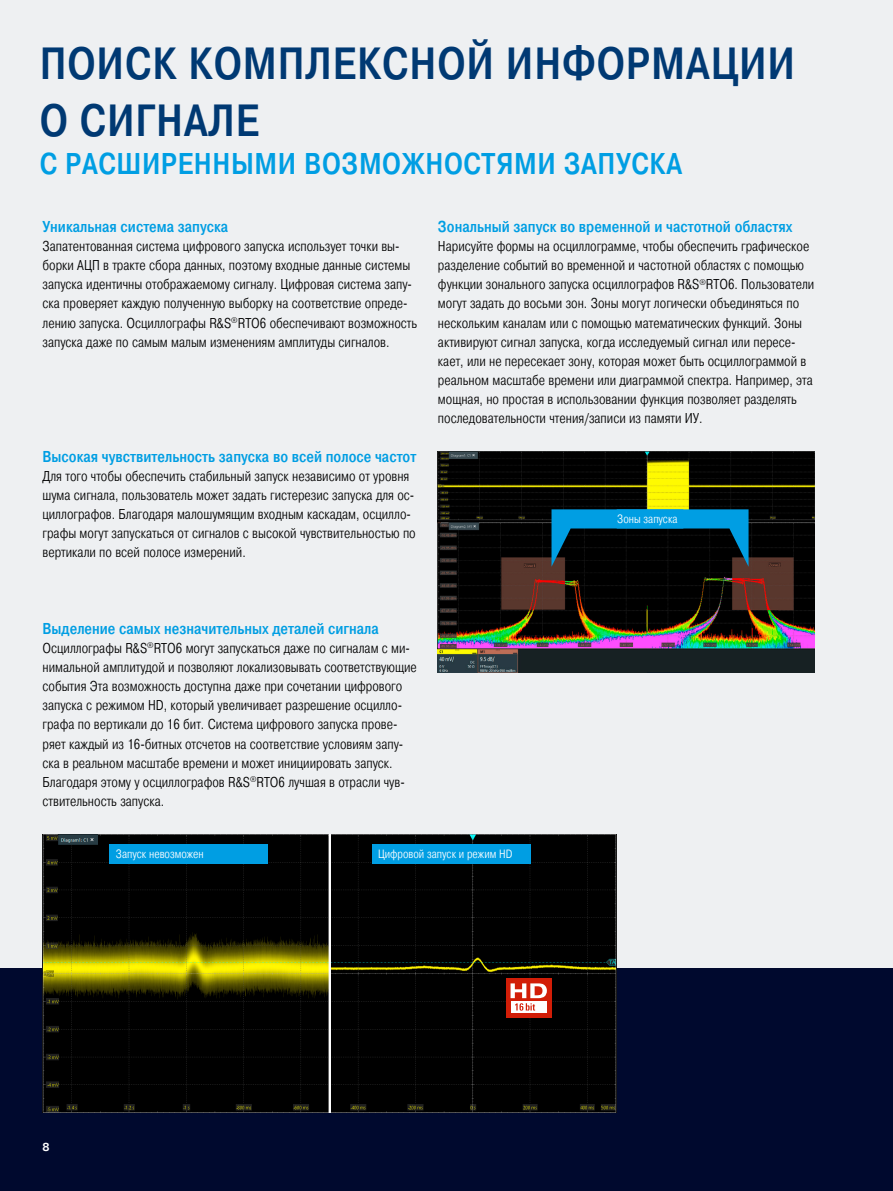
<style>
.page{position:relative;width:893px;height:1191px;background:#eef0f2}
.page>*{position:absolute;margin:0;border:0;box-sizing:border-box;transform-origin:0 0}
.Seiten_Headline_30Pt{font:500 45px/57.4px "Pragmatica Cond";letter-spacing:.02em;color:#003973}
.Seiten_Headline_20Pt{font:500 30px "Pragmatica Cond";letter-spacing:.02em;color:#009ee3}
.Absatzfett_cyan{font:500 15.75px "Pragmatica Cond";color:#009ee3}
.Haupttext_ohne_Absta{font:300 14.25px/19.2px "Pragmatica Cond";color:#000}
.Grafiktext_ohne_Rast{font:300 12px "Pragmatica Cond";color:#fff}
.t1{font:700 11.25px "Linotype Univers 630";color:#fff}
</style>
<div class="page">
<div style="left:0;top:968px;width:893px;height:223px;background:#00092e"></div>
<img style="left:438px;top:452px;width:376px;height:220px">
<img style="left:43px;top:834px;width:574px;height:278px">
<div style="left:506px;top:978px;width:45px;height:40px;background:#d21d07"></div>
<svg style="left:511px;top:983px;width:36px;height:30px"></svg>
<svg style="left:551px;top:509px;width:197px;height:58px"></svg>
<div style="left:109px;top:844px;width:159px;height:19px;background:#009ee3"></div>
<div style="left:372px;top:844px;width:158px;height:19px;background:#009ee3"></div>
<p class="Seiten_Headline_30Pt" style="left:40px;top:35px;width:757px">ПОИСК КОМПЛЕКСНОЙ ИНФОРМАЦИИ<br>О СИГНАЛЕ</p>
<p class="Seiten_Headline_20Pt" style="left:40px;top:146px;width:644px">С РАСШИРЕННЫМИ ВОЗМОЖНОСТЯМИ ЗАПУСКА</p>
<p class="Absatzfett_cyan" style="left:43px;top:217px;width:187px">Уникальная система запуска</p>
<p class="Haupttext_ohne_Absta" style="left:43px;top:237px;width:376px">Запатентованная система цифрового запуска использует точки вы&shy;борки АЦП в тракте сбора данных, поэтому входные данные системы запуска идентичны отображаемому сигналу. Цифровая система запу&shy;ска проверяет каждую полученную выборку на соответствие опреде&shy;лению запуска. Осциллографы R&amp;S<sup>®</sup>RTO6 обеспечивают возможность запуска даже по самым малым изменениям амплитуды сигналов.</p>
<p class="Absatzfett_cyan" style="left:43px;top:447px;width:375px">Высокая чувствительность запуска во всей полосе частот</p>
<p class="Haupttext_ohne_Absta" style="left:43px;top:466px;width:375px">Для того чтобы обеспечить стабильный запуск независимо от уровня шума сигнала, пользователь может задать гистерезис запуска для ос&shy;циллографов. Благодаря малошумящим входным каскадам, осцилло&shy;графы могут запускаться от сигналов с высокой чувствительностью по вертикали по всей полосе измерений.</p>
<p class="Absatzfett_cyan" style="left:438px;top:217px;width:356px">Зональный запуск во временной и частотной областях</p>
<p class="Haupttext_ohne_Absta" style="left:438px;top:237px;width:378px">Нарисуйте формы на осциллограмме, чтобы обеспечить графическое разделение событий во временной и частотной областях с помощью функции зонального запуска осциллографов R&amp;S<sup>®</sup>RTO6. Пользователи могут задать до восьми зон. Зоны могут логически объединяться по нескольким каналам или с помощью математических функций. Зоны активируют сигнал запуска, когда исследуемый сигнал или пересе&shy;кает, или не пересекает зону, которая может быть осциллограммой в реальном масштабе времени или диаграммой спектра. Например, эта мощная, но простая в использовании функция позволяет разделять последовательности чтения/записи из памяти ИУ.</p>
<p class="Grafiktext_ohne_Rast" style="left:617px;top:512px;width:62px">Зоны запуска</p>
<p class="Absatzfett_cyan" style="left:43px;top:619px;width:338px">Выделение самых незначительных деталей сигнала</p>
<p class="Haupttext_ohne_Absta" style="left:43px;top:638px;width:376px">Осциллографы R&amp;S<sup>®</sup>RTO6 могут запускаться даже по сигналам с ми&shy;нимальной амплитудой и позволяют локализовывать соответствующие события Эта возможность доступна даже при сочетании цифрового запуска с режимом HD, который увеличивает разрешение осцилло&shy;графа по вертикали до 16 бит. Система цифрового запуска прове&shy;ряет каждый из 16-битных отсчетов на соответствие условиям запу&shy;ска в реальном масштабе времени и может инициировать запуск.<br>Благодаря этому у осциллографов R&amp;S<sup>®</sup>RTO6 лучшая в отрасли чув&shy;ствительность запуска.</p>
<p class="Grafiktext_ohne_Rast" style="left:116px;top:846px;width:89px">Запуск невозможен</p>
<p class="Grafiktext_ohne_Rast" style="left:378px;top:846px;width:136px">Цифровой запуск и режим HD</p>
<p class="t1" style="left:43px;top:1139px;width:9px">8</p>
</div>
